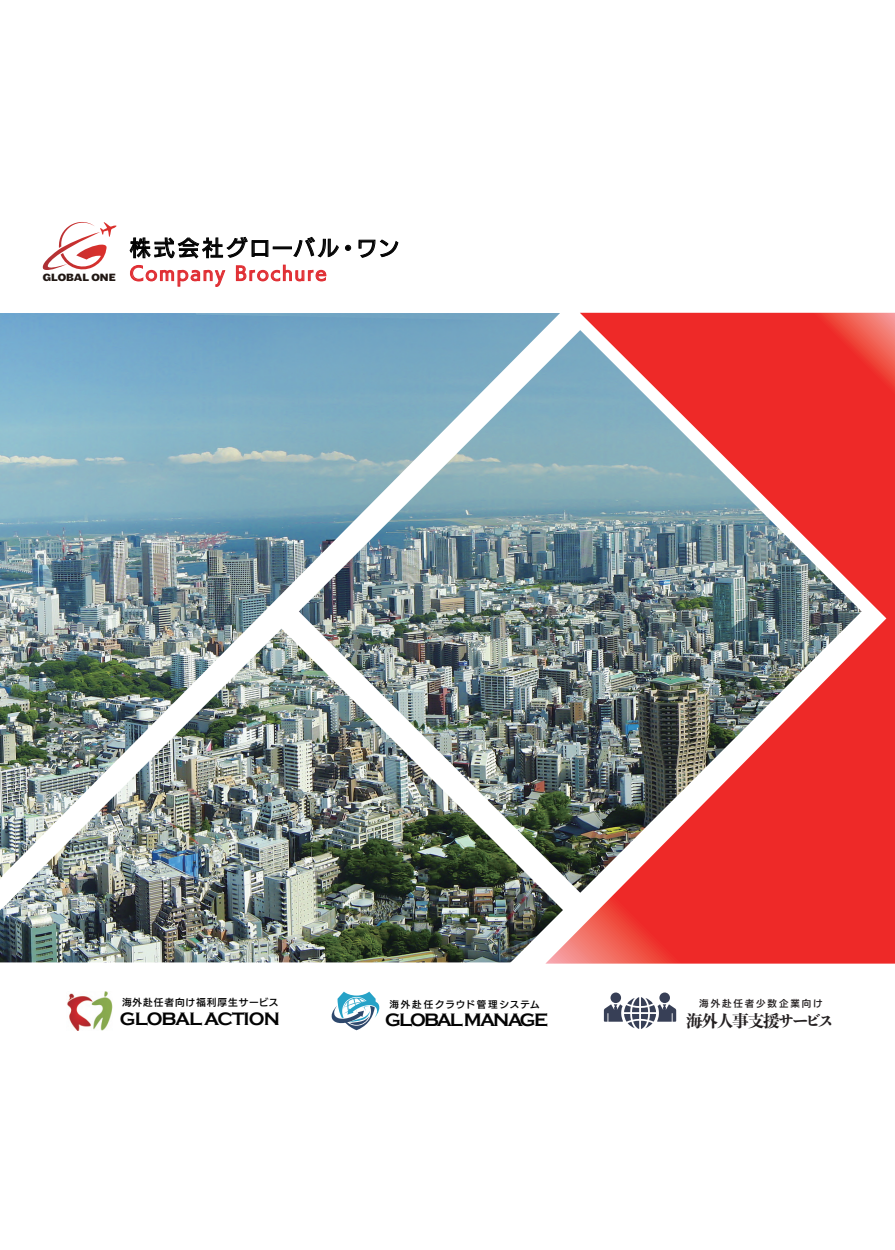
<style>
.page{position:relative;width:895px;height:1250px;background:#fff}
.page>*{position:absolute;margin:0;border:0;box-sizing:border-box;transform-origin:0 0}
.t1{font:21px "UD Kakugo Large Pr 6 N M";letter-spacing:.15em;color:#030303}
.t2{font:700 18.45px "Copperplate Gothic";letter-spacing:-.09em;color:#030303}
.t3{font:700 18.45px "Copperplate Gothic";letter-spacing:-.05em;color:#030303}
.t4{font:18px "UD Kakugo Large Pr 6 N M";letter-spacing:.1em;color:#e02e33}
.t5{font:16.5px "Toppan Bunkyu Midashi Min Std N EB";letter-spacing:-.065em;color:#231f20}
.t6{font:9.6px "UD Kakugo Large Pr 6 N DB";letter-spacing:.1em;color:#030303}
.t7{font:9.45px "UD Kakugo Large Pr 6 N DB";letter-spacing:.17em;color:#030303}
.t8{font:9.45px "UD Kakugo Large Pr 6 N DB";letter-spacing:.2em;color:#231f20}
.s1{font-family:"Maple";font-weight:700;font-size:10.95px;color:#211814}
</style>
<div class="page">
<img style="left:2px;top:236px;width:893px;height:795px">
<svg style="left:580px;top:313px;width:315px;height:297px;background:#be6468"></svg>
<img style="left:545px;top:610px;width:350px;height:354px">
<svg style="left:345px;top:245px;width:6px;height:6px"></svg>
<svg style="left:358px;top:239px;width:41px;height:19px"></svg>
<svg style="left:129px;top:237px;width:210px;height:51px"></svg>
<svg style="left:41px;top:222px;width:76px;height:51px"></svg>
<svg style="left:0;top:865px;width:30px;height:45px"></svg>
<div style="left:0;top:306px;width:6px;height:7px;background:#fff"></div>
<svg style="left:330px;top:992px;width:51px;height:38px"></svg>
<img style="left:67px;top:992px;width:45px;height:39px">
<div style="left:659px;top:992px;width:11px;height:11px;background:#373f56;border-radius:50%"></div>
<svg style="left:604px;top:997px;width:72px;height:32px"></svg>
<div style="left:610px;top:992px;width:11px;height:11px;background:#373f56;border-radius:50%"></div>
<p class="t1" style="left:130px;top:236px;width:271px">株式会社グローバル・ワン</p>
<p class="t4" style="left:43px;top:263px;width:285px"><span class="s1">GLOBAL ONE</span> Company Brochure</p>
<p class="t6" style="left:122px;top:997px;width:158px">海外赴任者向け福利厚生サービス</p>
<p class="t3" style="left:120px;top:1009px;width:162px">GLOBALACTION</p>
<p class="t5" style="left:686px;top:1008px;width:149px">海外人事支援サービス</p>
<p class="t8" style="left:699px;top:998px;width:125px">海外赴任者少数企業向け</p>
<p class="t7" style="left:389px;top:999px;width:152px">海外赴任クラウド管理システム</p>
<p class="t2" style="left:385px;top:1010px;width:165px">GLOBAL MANAGE</p>
</div>
